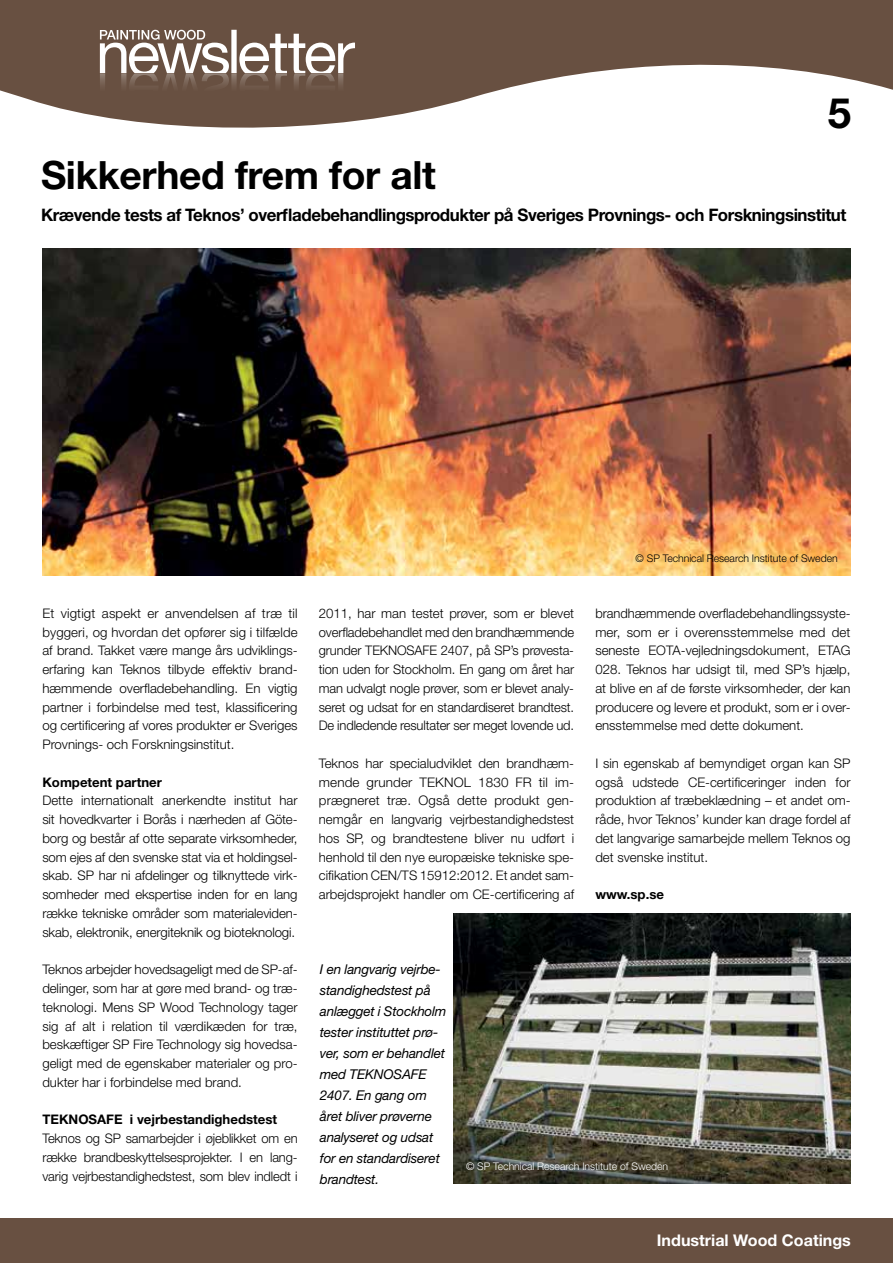
<style>
.page{position:relative;width:893px;height:1263px;background:#fff}
.page>*{position:absolute;margin:0;border:0;box-sizing:border-box;transform-origin:0 0}
.t1{font:700 42px "Helvetica Neue LT Std";color:#000}
.t2{font:700 39px "Helvetica Neue LT Std";letter-spacing:-.01em;color:#000}
.t3{font:700 17.25px "Helvetica Neue LT Std";letter-spacing:-.025em;color:#000}
.t4{font:700 16.2px "Helvetica Neue LT Std";color:#fff}
.t5{font:italic 13.5px/21px "Helvetica Neue LT Std";letter-spacing:-.015em;color:#000}
.t6{font:300 13.2px/18.8px "Helvetica Neue LT Std";color:#000;text-align:justify}
.t7{font:700 13.2px "Helvetica Neue LT Std";color:#000}
.t8{font:300 10.5px "Helvetica Neue LT Std";letter-spacing:-.005em;color:#000}
.t9{font:300 10.5px "Helvetica Neue LT Std";letter-spacing:-.005em;color:#fff}
</style>
<div class="page">
<div style="left:0;top:1219px;width:893px;height:44px;background:#685041"></div>
<svg style="left:0;top:0;width:893px;height:128px;fill:#685041"></svg>
<svg style="left:100px;top:30px;width:255px;height:87px"></svg>
<img style="left:43px;top:249px;width:807px;height:327px">
<img style="left:453px;top:913px;width:397px;height:271px">
<h1 class="t1" style="left:828px;top:87px;width:25px">5</h1>
<h2 class="t2" style="left:41px;top:151px;width:396px">Sikkerhed frem for alt</h2>
<h3 class="t3" style="left:41px;top:204px;width:807px">Krævende tests af Teknos’ overfladebehandlingsprodukter på Sveriges Provnings- och Forskningsinstitut</h3>
<p class="t6" style="left:42px;top:604px;width:257px">Et vigtigt aspekt er anvendelsen af træ til byggeri, og hvordan det opfører sig i tilfælde af brand. Takket være mange års udviklings&shy;erfaring kan Teknos tilbyde effektiv brand&shy;hæmmende overfladebehandling. En vigtig partner i forbindelse med test, klassificering og certificering af vores produkter er Sveriges Provnings- och Forskningsinstitut.</p>
<p class="t7" style="left:42px;top:774px;width:121px">Kompetent partner</p>
<p class="t6" style="left:42px;top:791px;width:257px">Dette internationalt anerkendte institut har sit hovedkvarter i Borås i nærheden af Göte&shy;borg og består af otte separate virksomheder, som ejes af den svenske stat via et holdingsel&shy;skab. SP har ni afdelinger og tilknyttede virk&shy;somheder med ekspertise inden for en lang række tekniske områder som materialeviden&shy;skab, elektronik, energiteknik og bioteknologi.</p>
<p class="t6" style="left:42px;top:960px;width:257px">Teknos arbejder hovedsageligt med de SP-af&shy;delinger, som har at gøre med brand- og træ&shy;teknologi. Mens SP Wood Technology tager sig af alt i relation til værdikæden for træ, beskæftiger SP Fire Technology sig hovedsa&shy;geligt med de egenskaber materialer og pro&shy;dukter har i forbindelse med brand.</p>
<p class="t7" style="left:42px;top:1111px;width:236px">TEKNOSAFE i vejrbestandighedstest</p>
<p class="t6" style="left:42px;top:1129px;width:257px">Teknos og SP samarbejder i øjeblikket om en række brandbeskyttelsesprojekter. I en lang&shy;varig vejrbestandighedstest, som blev indledt i</p>
<p class="t6" style="left:319px;top:604px;width:257px">2011, har man testet prøver, som er blevet overfladebehandlet med den brandhæmmende grunder TEKNOSAFE 2407, på SP’s prøvesta&shy;tion uden for Stockholm. En gang om året har man udvalgt nogle prøver, som er blevet analy&shy;seret og udsat for en standardiseret brandtest.<br>De indledende resultater ser meget lovende ud.</p>
<p class="t6" style="left:319px;top:754px;width:257px">Teknos har specialudviklet den brandhæm&shy;mende grunder TEKNOL 1830 FR til im&shy;prægneret træ. Også dette produkt gen&shy;nemgår en langvarig vejrbestandighedstest hos SP, og brandtestene bliver nu udført i henhold til den nye europæiske tekniske spe&shy;cifikation CEN/TS 15912:2012. Et andet sam&shy;arbejdsprojekt handler om CE-certificering af</p>
<p class="t8" style="left:636px;top:552px;width:204px">© SP Technical Research Institute of Sweden</p>
<p class="t6" style="left:595px;top:604px;width:257px">brandhæmmende overfladebehandlingssyste&shy;mer, som er i overensstemmelse med det seneste EOTA-vejledningsdokument, ETAG 028. Teknos har udsigt til, med SP’s hjælp, at blive en af de første virksomheder, der kan producere og levere et produkt, som er i over&shy;ensstemmelse med dette dokument.</p>
<p class="t6" style="left:595px;top:754px;width:257px">I sin egenskab af bemyndiget organ kan SP også udstede CE-certificeringer inden for produktion af træbeklædning – et andet om&shy;råde, hvor Teknos’ kunder kan drage fordel af det langvarige samarbejde mellem Teknos og det svenske institut.</p>
<p class="t7" style="left:595px;top:886px;width:70px">www.sp.se</p>
<p class="t5" style="left:320px;top:958px;width:128px">I en langvarig vejrbe&shy;standighedstest på anlægget i Stockholm tester instituttet prø&shy;ver, som er behandlet med TEKNOSAFE<br>2407. En gang om året bliver prøverne analyseret og udsat for en standardiseret brandtest.</p>
<p class="t9" style="left:466px;top:1160px;width:204px">© SP Technical Research Institute of Sweden</p>
<p class="t4" style="left:657px;top:1230px;width:196px">Industrial Wood Coatings</p>
</div>
